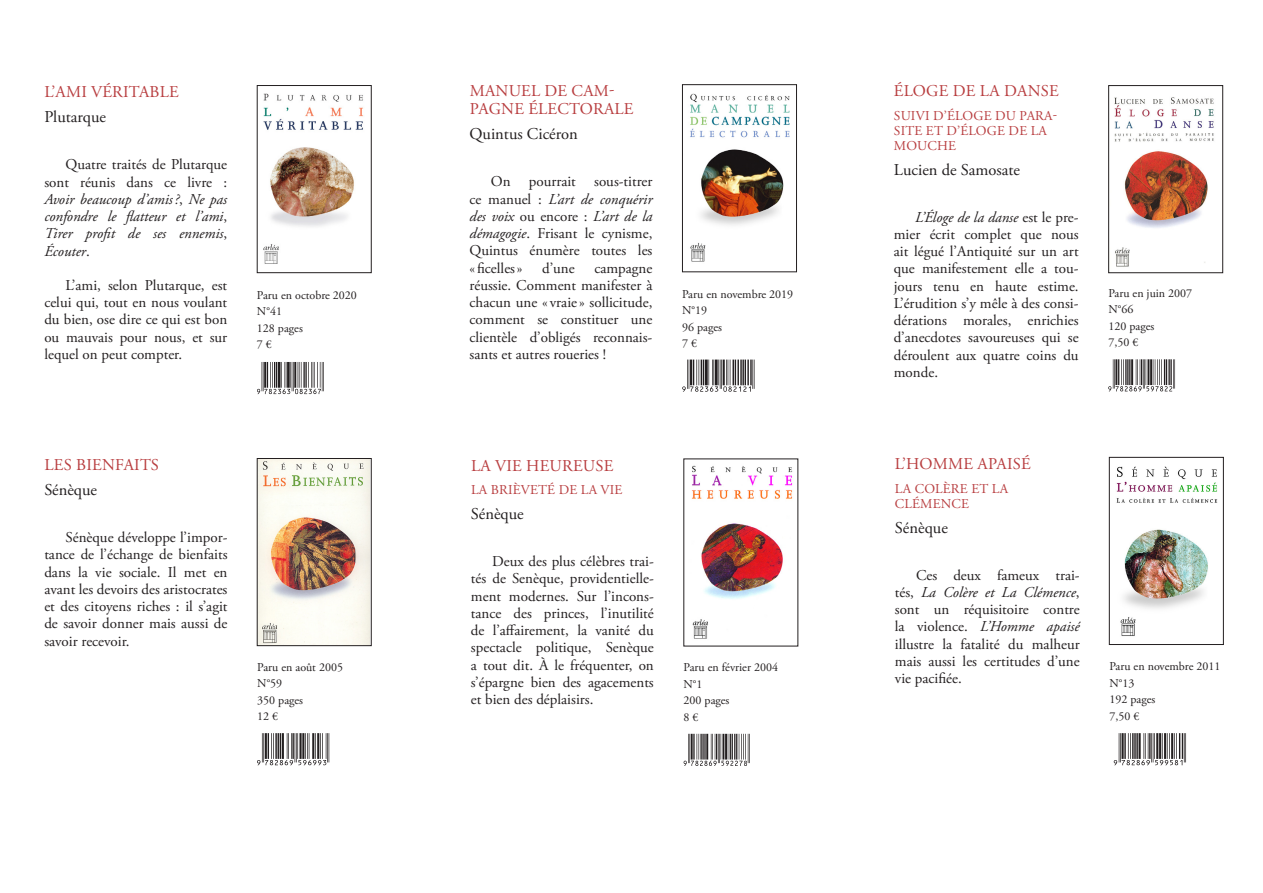
<style>
.page{position:relative;width:1263px;height:893px;background:#fff}
.page>*{position:absolute;margin:0;border:0;box-sizing:border-box;transform-origin:0 0}
.Titres{font:16.5px/18px "Adobe Garamond Pro";letter-spacing:.015em;color:#b83d3f}
.Auteur{font:16.5px "Adobe Garamond Pro";color:#231f20}
.Texte_courant{font:15px/17.2px "Adobe Garamond Pro";color:#231f20;text-align:justify}
.Texte_courant-2{font:italic 15px/17.2px "Adobe Garamond Pro";color:#231f20;text-align:justify}
.Sous-titre{font:13.5px/15px "Adobe Garamond Pro";letter-spacing:.015em;color:#b83d3f}
.Indications_livres{font:12px "Adobe Garamond Pro";color:#231f20}
.s1{font-style:normal}
.s2{font-style:italic}
</style>
<div class="page">
<img style="left:263px;top:93px;width:100px;height:171px">
<div style="left:257px;top:85px;width:114px;height:188px;border:1px solid #231f20"></div>
<svg style="left:257px;top:362px;width:67px;height:32px"></svg>
<img style="left:690px;top:93px;width:100px;height:169px">
<div style="left:682px;top:84px;width:115px;height:188px;border:1px solid #231f20"></div>
<svg style="left:682px;top:360px;width:72px;height:32px"></svg>
<img style="left:259px;top:460px;width:110px;height:184px">
<div style="left:257px;top:458px;width:114px;height:188px;border:1px solid #231f20"></div>
<svg style="left:257px;top:733px;width:72px;height:32px"></svg>
<img style="left:691px;top:465px;width:102px;height:174px">
<svg style="left:684px;top:734px;width:66px;height:32px"></svg>
<img style="left:1116px;top:466px;width:102px;height:170px">
<div style="left:1109px;top:457px;width:114px;height:188px;border:1px solid #231f20"></div>
<svg style="left:1114px;top:733px;width:72px;height:32px"></svg>
<img style="left:1114px;top:97px;width:100px;height:170px">
<div style="left:1108px;top:85px;width:115px;height:188px;border:1px solid #231f20"></div>
<svg style="left:1108px;top:359px;width:67px;height:32px"></svg>
<p class="Titres" style="left:44px;top:84px;width:136px">L’AMI VÉRITABLE</p>
<p class="Auteur" style="left:44px;top:107px;width:63px">Plutarque</p>
<p class="Texte_courant-2" style="left:44px;top:156px;width:184px;text-indent:21px"><span class="s1">Quatre traités de Plutarque sont réunis dans ce livre :<br></span>Avoir beaucoup d’amis?<span class="s1">,</span> Ne pas confondre le flatteur et l’ami<span class="s1">, </span>Tirer profit de ses ennemis<span class="s1">, </span>Écouter<span class="s1">.</span></p>
<p class="Texte_courant" style="left:44px;top:277px;width:184px;text-indent:21px">L’ami, selon Plutarque, est celui qui, tout en nous voulant du bien, ose dire ce qui est bon ou mauvais pour nous, et sur lequel on peut compter.</p>
<p class="Indications_livres" style="left:257px;top:288px;width:101px">Paru en octobre 2020</p>
<p class="Indications_livres" style="left:257px;top:304px;width:27px">N°41</p>
<p class="Indications_livres" style="left:257px;top:321px;width:47px">128 pages</p>
<p class="Indications_livres" style="left:257px;top:337px;width:16px">7 €</p>
<p class="Titres" style="left:44px;top:456px;width:116px">LES BIENFAITS</p>
<p class="Auteur" style="left:44px;top:480px;width:54px">Sénèque</p>
<p class="Texte_courant" style="left:44px;top:529px;width:185px;text-indent:21px">Sénèque développe l’impor&shy;tance de l’échange de bienfaits dans la vie sociale. Il met en avant les devoirs des aristocrates et des citoyens riches : il s’agit de savoir donner mais aussi de savoir recevoir.</p>
<p class="Indications_livres" style="left:257px;top:660px;width:87px">Paru en août 2005</p>
<p class="Indications_livres" style="left:257px;top:676px;width:27px">N°59</p>
<p class="Indications_livres" style="left:257px;top:693px;width:47px">350 pages</p>
<p class="Indications_livres" style="left:257px;top:709px;width:22px">12 €</p>
<p class="Titres" style="left:470px;top:83px;width:165px">MANUEL DE CAM-<br>PAGNE ÉLECTORALE</p>
<p class="Auteur" style="left:470px;top:124px;width:110px">Quintus Cicéron</p>
<p class="Texte_courant" style="left:470px;top:174px;width:184px;text-indent:21px">On pourrait sous-titrer ce manuel : <span class="s2">L’art de conquérir des voix</span> ou encore : <span class="s2">L’art de la démagogie</span>. Frisant le cynisme, Quintus énumère toutes les «ficelles»</p>
<p class="Texte_courant" style="left:542px;top:260px;width:34px">d’une</p>
<p class="Texte_courant" style="left:470px;top:260px;width:184px;text-indent:125px">campagne réussie. Comment manifester à chacun une « vraie» sollicitude, comment se constituer une clientèle d’obligés reconnais&shy;sants et autres roueries !</p>
<p class="Indications_livres" style="left:682px;top:287px;width:113px">Paru en novembre 2019</p>
<p class="Indications_livres" style="left:682px;top:303px;width:27px">N°19</p>
<p class="Indications_livres" style="left:682px;top:320px;width:41px">96 pages</p>
<p class="Indications_livres" style="left:682px;top:336px;width:16px">7 €</p>
<p class="Titres" style="left:471px;top:457px;width:144px">LA VIE HEUREUSE</p>
<p class="Sous-titre" style="left:471px;top:483px;width:153px">LA BRIÈVETÉ DE LA VIE</p>
<p class="Auteur" style="left:471px;top:504px;width:54px">Sénèque</p>
<p class="Texte_courant" style="left:471px;top:553px;width:184px;text-indent:21px">Deux des plus célèbres trai&shy;tés de Senèque, providentielle&shy;ment modernes. Sur l’incons&shy;tance des princes, l’inutilité de l’affairement, la vanité du spectacle politique, Senèque a tout dit. À le fréquenter, on s’épargne bien des agacements et bien des déplaisirs.</p>
<p class="Indications_livres" style="left:684px;top:660px;width:96px">Paru en février 2004</p>
<p class="Indications_livres" style="left:684px;top:677px;width:21px">N°1</p>
<p class="Indications_livres" style="left:684px;top:693px;width:47px">200 pages</p>
<p class="Indications_livres" style="left:684px;top:710px;width:16px">8 €</p>
<p class="Titres" style="left:894px;top:82px;width:166px">ÉLOGE DE LA DANSE</p>
<p class="Sous-titre" style="left:894px;top:108px;width:165px">SUIVI D’ÉLOGE DU PARA-<br>SITE ET D’ÉLOGE DE LA<br>MOUCHE</p>
<p class="Auteur" style="left:894px;top:160px;width:128px">Lucien de Samosate</p>
<p class="Texte_courant" style="left:894px;top:209px;width:186px;text-indent:21px"><span class="s2">L’Éloge de la danse</span> est le pre&shy;mier écrit complet que nous ait légué l’Antiquité sur un art que manifestement elle a tou&shy;jours tenu en haute estime.<br>L’érudition s’y mêle à des consi&shy;dérations morales, enrichies d’anecdotes savoureuses qui se déroulent aux quatre coins du monde.</p>
<p class="Indications_livres" style="left:1108px;top:286px;width:85px">Paru en juin 2007</p>
<p class="Indications_livres" style="left:1108px;top:302px;width:27px">N°66</p>
<p class="Indications_livres" style="left:1108px;top:319px;width:47px">120 pages</p>
<p class="Indications_livres" style="left:1108px;top:335px;width:31px">7,50 €</p>
<p class="Titres" style="left:895px;top:455px;width:137px">L’HOMME APAISÉ</p>
<p class="Sous-titre" style="left:895px;top:481px;width:115px">LA COLÈRE ET LA<br>CLÉMENCE</p>
<p class="Auteur" style="left:895px;top:517px;width:54px">Sénèque</p>
<p class="Texte_courant" style="left:895px;top:567px;width:186px;text-indent:21px">Ces deux fameux trai&shy;tés, <span class="s2">La Colère et La Clémence</span>, sont un réquisitoire contre la violence. <span class="s2">L’Homme apaisé </span>illustre la fatalité du malheur mais aussi les certitudes d’une vie pacifiée.</p>
<p class="Indications_livres" style="left:1109px;top:659px;width:113px">Paru en novembre 2011</p>
<p class="Indications_livres" style="left:1109px;top:676px;width:27px">N°13</p>
<p class="Indications_livres" style="left:1109px;top:692px;width:47px">192 pages</p>
<p class="Indications_livres" style="left:1109px;top:709px;width:31px">7,50 €</p>
</div>
